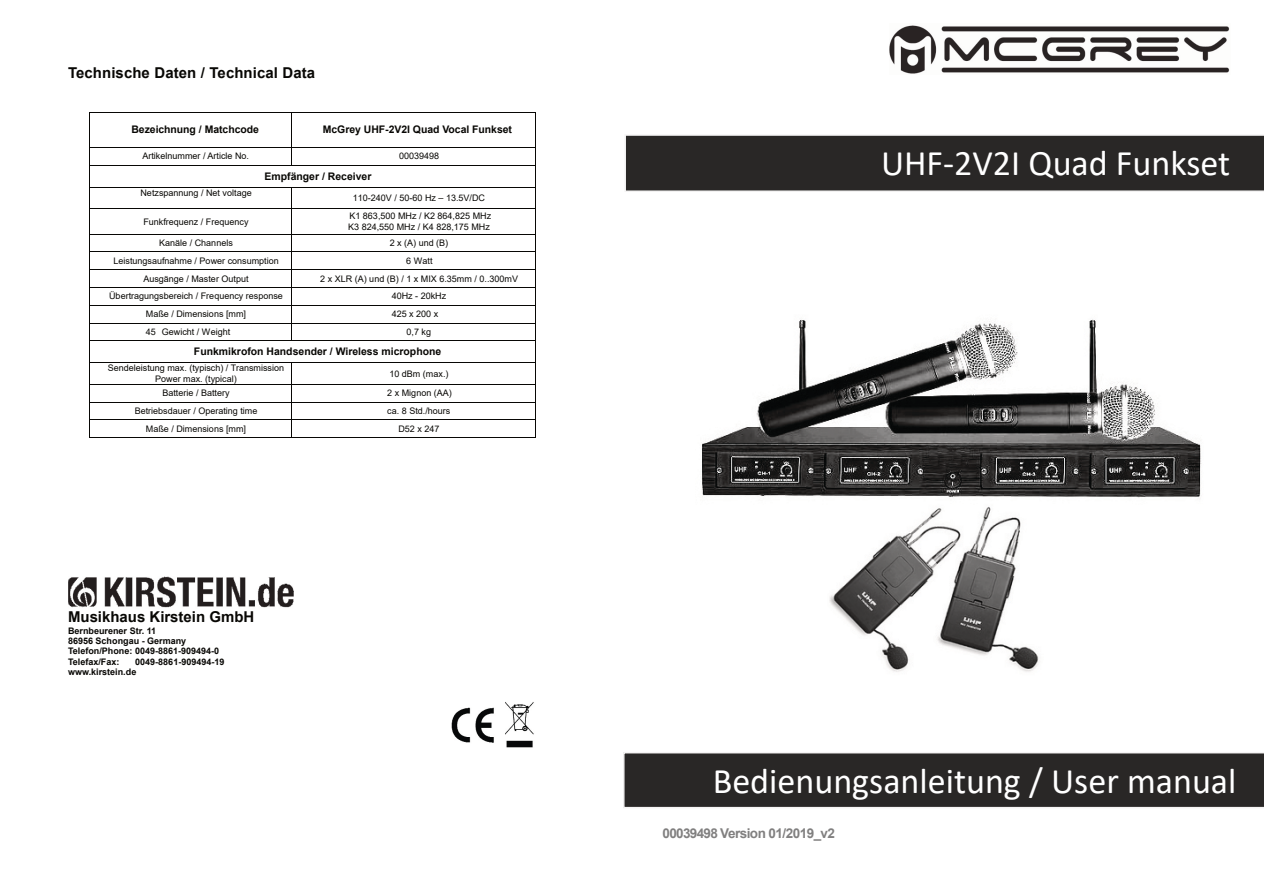
<style>
.page{position:relative;width:1264px;height:893px;background:#fff}
.page>*{position:absolute;margin:0;border:0;box-sizing:border-box;transform-origin:0 0}
.t1{font:36px "Calibri";color:#fff}
.t2{font:700 15px "Arial";letter-spacing:.005em;color:#080704}
.t3{font:700 13.5px "Arial";letter-spacing:-.04em;color:#818080}
.t4{font:700 10.5px "Arial";color:#080704}
.t5{font:9px/10.5px "Arial";color:#080704}
.t6{font:700 9px/10.4px "Arial";color:#080704}
</style>
<div class="page">
<hr style="left:90px;top:112px;width:201px;height:1px;background:#080704">
<hr style="left:291px;top:112px;width:244px;height:1px;background:#080704">
<hr style="left:89px;top:113px;width:1px;height:34px;background:#080704">
<hr style="left:291px;top:113px;width:1px;height:34px;background:#080704">
<hr style="left:535px;top:113px;width:1px;height:34px;background:#080704">
<hr style="left:90px;top:147px;width:201px;height:1px;background:#080704">
<hr style="left:291px;top:147px;width:244px;height:1px;background:#080704">
<hr style="left:90px;top:165px;width:201px;height:1px;background:#080704">
<svg style="left:291px;top:148px;width:1px;height:17px"></svg>
<hr style="left:291px;top:165px;width:244px;height:1px;background:#080704">
<hr style="left:90px;top:187px;width:201px;height:1px;background:#080704">
<hr style="left:291px;top:187px;width:244px;height:1px;background:#080704">
<hr style="left:90px;top:208px;width:201px;height:1px;background:#080704">
<hr style="left:291px;top:208px;width:244px;height:1px;background:#080704">
<hr style="left:90px;top:234px;width:201px;height:1px;background:#080704">
<hr style="left:291px;top:234px;width:244px;height:1px;background:#080704">
<hr style="left:90px;top:251px;width:201px;height:1px;background:#080704">
<hr style="left:291px;top:251px;width:244px;height:1px;background:#080704">
<hr style="left:90px;top:269px;width:201px;height:1px;background:#080704">
<hr style="left:291px;top:269px;width:244px;height:1px;background:#080704">
<hr style="left:90px;top:287px;width:201px;height:1px;background:#080704">
<hr style="left:291px;top:287px;width:244px;height:1px;background:#080704">
<hr style="left:90px;top:305px;width:201px;height:1px;background:#080704">
<hr style="left:291px;top:305px;width:244px;height:1px;background:#080704">
<hr style="left:90px;top:323px;width:201px;height:1px;background:#080704">
<hr style="left:291px;top:323px;width:244px;height:1px;background:#080704">
<hr style="left:90px;top:340px;width:201px;height:1px;background:#080704">
<svg style="left:291px;top:188px;width:1px;height:152px"></svg>
<hr style="left:291px;top:340px;width:244px;height:1px;background:#080704">
<hr style="left:90px;top:362px;width:201px;height:1px;background:#080704">
<hr style="left:291px;top:362px;width:244px;height:1px;background:#080704">
<hr style="left:90px;top:384px;width:201px;height:1px;background:#080704">
<hr style="left:291px;top:384px;width:244px;height:1px;background:#080704">
<hr style="left:90px;top:402px;width:201px;height:1px;background:#080704">
<hr style="left:291px;top:402px;width:244px;height:1px;background:#080704">
<hr style="left:90px;top:419px;width:201px;height:1px;background:#080704">
<hr style="left:291px;top:419px;width:244px;height:1px;background:#080704">
<svg style="left:89px;top:147px;width:1px;height:291px"></svg>
<hr style="left:90px;top:437px;width:201px;height:1px;background:#080704">
<svg style="left:291px;top:363px;width:1px;height:74px"></svg>
<hr style="left:291px;top:437px;width:244px;height:1px;background:#080704">
<svg style="left:535px;top:147px;width:1px;height:291px"></svg>
<img style="left:68px;top:576px;width:226px;height:32px">
<img style="left:452px;top:702px;width:82px;height:45px">
<div style="left:625px;top:135px;width:638px;height:57px;background:#292726"></div>
<svg style="left:623px;top:752px;width:641px;height:56px;background:#32302f"></svg>
<img style="left:889px;top:25px;width:341px;height:49px">
<img style="left:702px;top:319px;width:500px;height:353px">
<h2 class="t2" style="left:68px;top:67px;width:248px">Technische Daten / Technical Data</h2>
<p class="t4" style="left:131px;top:126px;width:129px">Bezeichnung / Matchcode</p>
<p class="t4" style="left:323px;top:126px;width:191px">McGrey UHF-2V2I Quad Vocal Funkset</p>
<p class="t5" style="left:142px;top:152px;width:108px">Artikelnummer / Article No.</p>
<p class="t5" style="left:399px;top:152px;width:42px">00039498</p>
<p class="t4" style="left:264px;top:172px;width:108px">Empfänger / Receiver</p>
<p class="t5" style="left:140px;top:188px;width:113px">Netzspannung / Net voltage</p>
<p class="t5" style="left:353px;top:193px;width:134px">110-240V / 50-60 Hz – 13.5V/DC</p>
<p class="t5" style="left:143px;top:217px;width:107px">Funkfrequenz / Frequency</p>
<p class="t5" style="left:348px;top:212px;width:144px">K1 863,500 MHz / K2 864,825 MHz<br>K3 824,550 MHz / K4 828,175 MHz</p>
<p class="t5" style="left:159px;top:238px;width:75px">Kanäle / Channels</p>
<p class="t5" style="left:389px;top:238px;width:60px">2 x (A) und (B)</p>
<p class="t5" style="left:113px;top:256px;width:167px">Leistungsaufnahme / Power consumption</p>
<p class="t5" style="left:406px;top:256px;width:28px">6 Watt</p>
<p class="t5" style="left:143px;top:274px;width:107px">Ausgänge / Master Output</p>
<p class="t5" style="left:320px;top:274px;width:199px">2 x XLR (A) und (B) / 1 x MIX 6.35mm / 0..300mV</p>
<p class="t5" style="left:109px;top:292px;width:175px">Übertragungsbereich / Frequency response</p>
<p class="t5" style="left:391px;top:292px;width:56px">40Hz - 20kHz</p>
<p class="t5" style="left:146px;top:310px;width:102px">Maße / Dimensions [mm]</p>
<p class="t5" style="left:391px;top:310px;width:48px">425 x 200 x</p>
<p class="t5" style="left:146px;top:327px;width:86px">45 Gewicht / Weight</p>
<p class="t5" style="left:406px;top:327px;width:26px">0,7 kg</p>
<p class="t4" style="left:194px;top:348px;width:249px">Funkmikrofon Handsender / Wireless microphone</p>
<p class="t5" style="left:108px;top:364px;width:178px;text-align:center">Sendeleistung max. (typisch) / Transmission<br>Power max. (typical)</p>
<p class="t5" style="left:389px;top:369px;width:61px">10 dBm (max.)</p>
<p class="t5" style="left:162px;top:389px;width:69px">Batterie / Battery</p>
<p class="t5" style="left:387px;top:389px;width:66px">2 x Mignon (AA)</p>
<p class="t5" style="left:135px;top:406px;width:124px">Betriebsdauer / Operating time</p>
<p class="t5" style="left:387px;top:406px;width:65px">ca. 8 Std./hours</p>
<p class="t5" style="left:146px;top:424px;width:102px">Maße / Dimensions [mm]</p>
<p class="t5" style="left:398px;top:424px;width:43px">D52 x 247</p>
<h2 class="t2" style="left:68px;top:611px;width:188px">Musikhaus Kirstein GmbH</h2>
<p class="t6" style="left:68px;top:626px;width:153px">Bernbeurener Str. 11<br>86956 Schongau - Germany<br>Telefon/Phone: 0049-8861-909494-0<br>Telefax/Fax:</p>
<p class="t6" style="left:68px;top:657px;width:158px;text-indent:67px">0049-8861-909494-19 www.kirstein.de</p>
<h1 class="t1" style="left:880px;top:148px;width:351px">UHF-2V2I Quad Funkset</h1>
<h1 class="t1" style="left:712px;top:766px;width:525px">Bedienungsanleitung / User manual</h1>
<h3 class="t3" style="left:662px;top:828px;width:174px">00039498 Version 01/2019_v2</h3>
</div>
